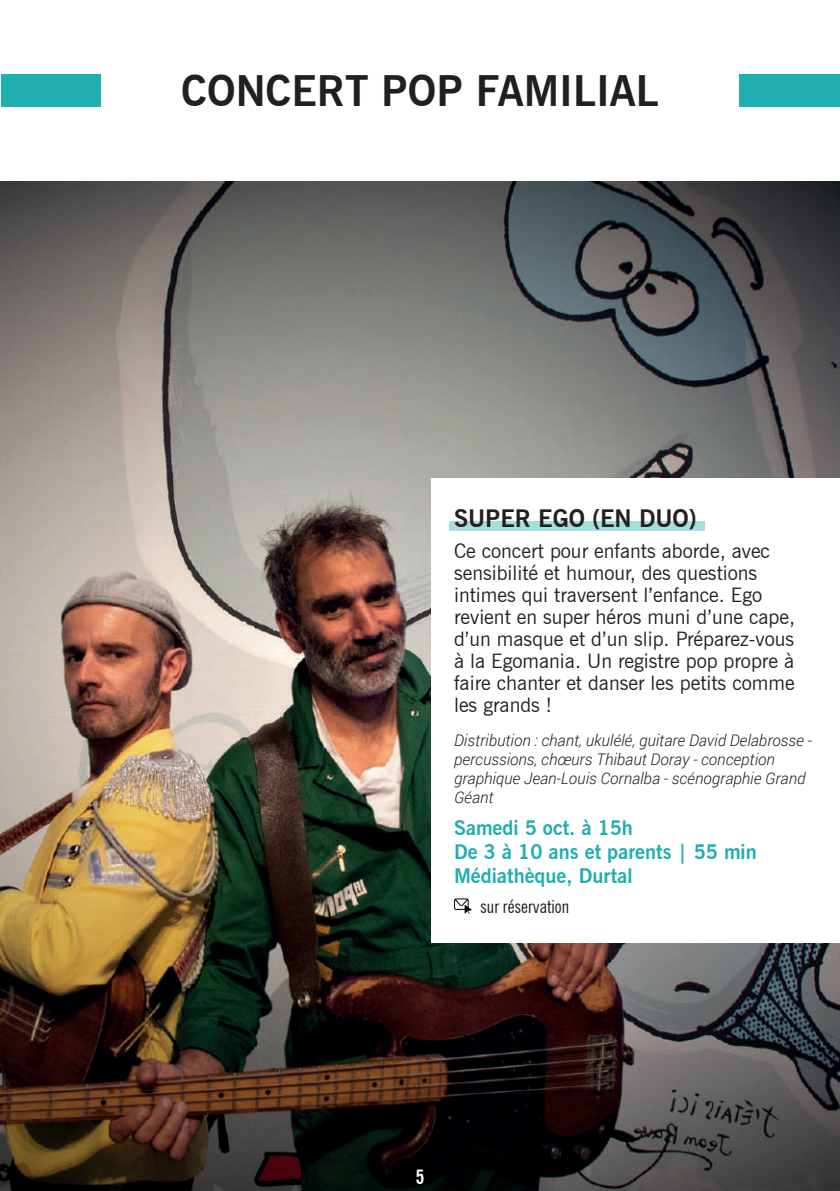
<style>
.page{position:relative;width:840px;height:1191px;background:#fff}
.page>*{position:absolute;margin:0;border:0;box-sizing:border-box;transform-origin:0 0}
.t1{font:700 42px "News Gothic BT";color:#231f20}
.t2{font:700 24px "News Gothic BT";color:#231f20}
.t3{font:20px/22px "News Gothic BT";color:#231f20}
.t4{font:700 20px/24px "News Gothic BT";color:#20aeb1}
.t5{font:700 condensed 20px "News Gothic BT";color:#fff}
.t6{font:condensed 18px "News Gothic BT";color:#231f20}
.t7{font:italic 300 16px/19.2px "Roboto";color:#231f20}
</style>
<div class="page">
<img style="left:0;top:181px;width:839px;height:1010px">
<div style="left:431px;top:479px;width:408px;height:463px;background:#fff"></div>
<div style="left:449px;top:521px;width:255px;height:9px;background:#a6dee0"></div>
<svg style="left:454px;top:898px;width:17px;height:16px"></svg>
<div style="left:1px;top:74px;width:100px;height:33px;background:#20aeb1"></div>
<div style="left:739px;top:74px;width:100px;height:33px;background:#20aeb1"></div>
<h1 class="t1" style="left:181px;top:66px;width:479px">CONCERT POP FAMILIAL</h1>
<p class="t2" style="left:454px;top:503px;width:244px">SUPER EGO (EN DUO)</p>
<p class="t3" style="left:454px;top:540px;width:342px">Ce concert pour enfants aborde, avec sensibilité et humour, des questions intimes qui traversent l’enfance. Ego revient en super héros muni d’une cape, d’un masque et d’un slip. Préparez-vous à la Egomania. Un registre pop propre à faire chanter et danser les petits comme les grands !</p>
<p class="t7" style="left:454px;top:730px;width:359px">Distribution : chant, ukulélé, guitare David Delabrosse - percussions, chœurs Thibaut Doray - conception graphique Jean-Louis Cornalba - scénographie Grand Géant</p>
<p class="t4" style="left:454px;top:816px;width:304px">Samedi 5 oct. à 15h<br>De 3 à 10 ans et parents | 55 min<br>Médiathèque, Durtal</p>
<p class="t6" style="left:480px;top:895px;width:90px">sur réservation</p>
<p class="t5" style="left:416px;top:1164px;width:10px">5</p>
</div>
